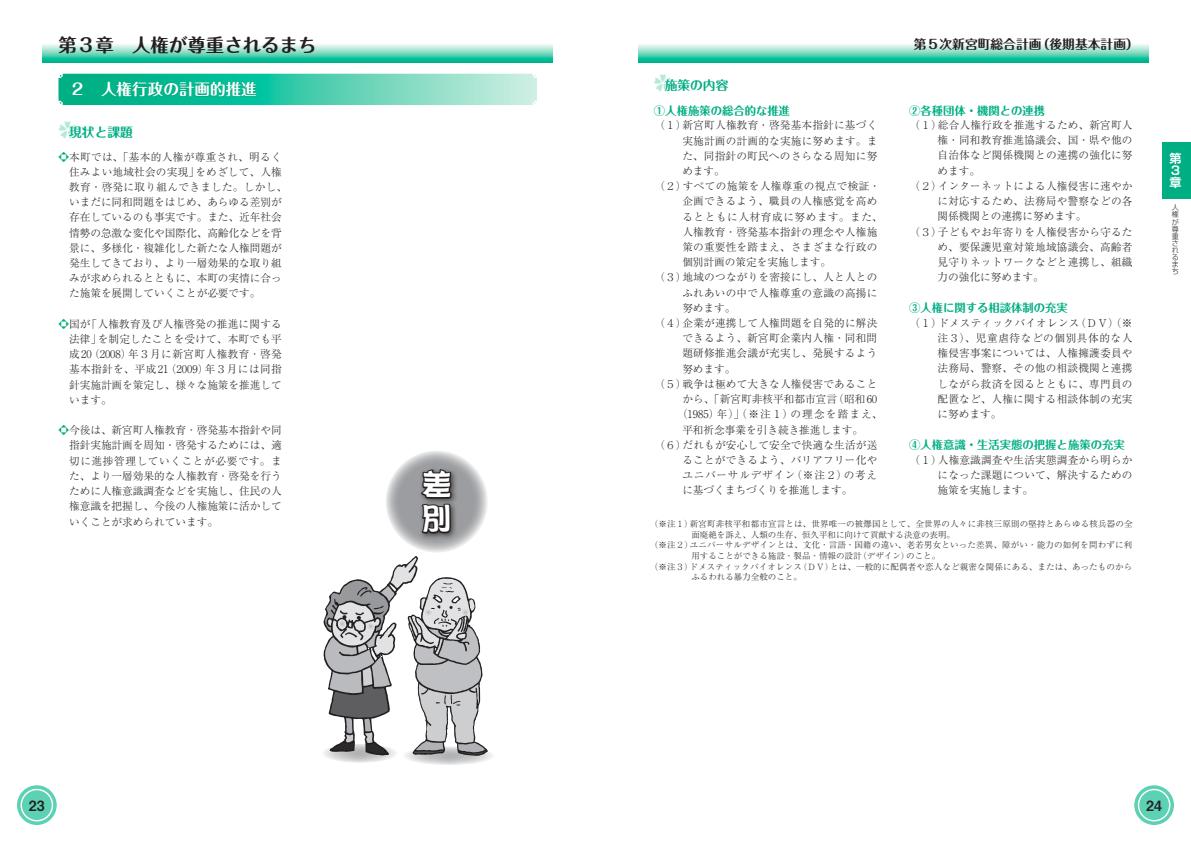
<style>
.page{position:relative;width:1191px;height:842px;background:#fff}
.page>*{position:absolute;margin:0;border:0;box-sizing:border-box;transform-origin:0 0}
.t1{font:29.6px/34.1px "DFPOP2 Std W9";color:#fff}
.t2{font:700 18.4px "Maru Fo Pro";color:#231f20}
.t3{font:700 15.6px "Maru Fo Pro";color:#fff}
.t4{font:14.2px "Midashi Go Pr 5 MB31";color:#231f20}
.t5{font:700 12.8px "Maru Fo Pro";color:#231f20}
.t6{font:700 12.8px "Maru Fo Pro";color:#00ae83}
.t7{font:700 12px/12px "Shin Go Pr 5 De";color:#fff}
.t8{font:700 11.3px "Maru Fo Pro";color:#00ae83}
.t9{font:300 10.6px/15.2px "Ryumin Pr 5";letter-spacing:.02em;color:#231f20;text-align:justify}
.t10{font:300 10.6px/15.2px "Ryumin Pr 5";color:#231f20}
.t11{font:300 10.6px "Ryumin Pr 5";letter-spacing:.11em;color:#231f20}
.t12{font:300 10.6px "Ryumin Pr 5";letter-spacing:.055em;color:#231f20}
.t13{font:300 10.6px "Ryumin Pr 5";letter-spacing:.07em;color:#231f20}
.t14{font:300 8.5px "Ryumin Pr 5";letter-spacing:.015em;color:#231f20}
.t15{font:300 7.1px/7.1px "Shin Go Pr 5";color:#231f20;text-align:justify}
.s1{color:#00ae83}
</style>
<div class="page">
<svg style="left:386px;top:450px;width:102px;height:103px"></svg>
<svg style="left:321px;top:744px;width:77px;height:19px"></svg>
<svg style="left:402px;top:746px;width:93px;height:19px"></svg>
<svg style="left:323px;top:464px;width:165px;height:292px"></svg>
<svg style="left:58px;top:74px;width:479px;height:31px;background:#47caaa"></svg>
<svg style="left:43px;top:44px;width:510px;height:18px;background:#73d8c0"></svg>
<svg style="left:638px;top:44px;width:510px;height:18px;background:#73d8c0"></svg>
<svg style="left:17px;top:785px;width:40px;height:40px"></svg>
<svg style="left:1134px;top:785px;width:40px;height:40px"></svg>
<div style="left:21px;top:789px;width:31px;height:32px;background:#5cd1b3;border-radius:50%"></div>
<div style="left:21px;top:789px;width:32px;height:32px;border:1px solid #fff;border-radius:50%"></div>
<div style="left:1138px;top:789px;width:31px;height:32px;background:#5cd1b3;border-radius:50%"></div>
<div style="left:1137px;top:789px;width:33px;height:32px;border:1px solid #fff;border-radius:50%"></div>
<div style="left:1162px;top:142px;width:29px;height:56px;background:#00ae83"></div>
<h2 class="t2" style="left:58px;top:30px;width:259px">第３章　人権が尊重されるまち</h2>
<h3 class="t3" style="left:70px;top:77px;width:189px">２　人権行政の計画的推進</h3>
<p class="t6" style="left:69px;top:122px;width:65px">現状と課題</p>
<p class="t10" style="left:69px;top:148px;width:219px;text-indent:-11px"><span class="s1">❖</span>本町では、「基本的人権が尊重され、明るく住みよい地域社会の実現」をめざして、人権教育・啓発に取り組んできました。しかし、いまだに同和問題をはじめ、あらゆる差別が存在しているのも事実です。また、近年社会情勢の急激な変化や国際化、高齢化などを背景に、多様化・複雑化した新たな人権問題が発生してきており、より一層効果的な取り組みが求められるとともに、本町の実情に合った施策を展開していくことが必要です。</p>
<p class="t9" style="left:69px;top:315px;width:214px;text-indent:-11px"><span class="s1">❖</span>国が「人権教育及び人権啓発の推進に関する法律」を制定したことを受けて、本町でも平成20（2008）年３月に新宮町人権教育･啓発基本指針を、平成21（2009）年３月には同指針実施計画を策定し、様々な施策を推進しています。</p>
<p class="t9" style="left:69px;top:422px;width:214px;text-indent:-11px"><span class="s1">❖</span>今後は、新宮町人権教育･啓発基本指針や同指針実施計画を周知・啓発するためには、適切に進捗管理していくことが必要です。また、より一層効果的な人権教育･啓発を行うために人権意識調査などを実施し、住民の人権意識を把握し、今後の人権施策に活かしていくことが求められています。</p>
<h1 class="t1" style="left:422px;top:467px;width:29px">差別</h1>
<p class="t5" style="left:914px;top:34px;width:226px">第５次新宮町総合計画（後期基本計画）</p>
<p class="t6" style="left:664px;top:75px;width:65px">施策の内容</p>
<p class="t8" style="left:654px;top:102px;width:138px">①人権施策の総合的な推進</p>
<p class="t9" style="left:654px;top:117px;width:224px">（１）新宮町人権教育・啓発基本指針に基づく</p>
<p class="t9" style="left:682px;top:132px;width:196px">実施計画の計画的な実施に努めます。ま</p>
<p class="t9" style="left:682px;top:147px;width:196px">た、同指針の町民へのさらなる周知に努</p>
<p class="t9" style="left:682px;top:163px;width:44px">めます。</p>
<p class="t9" style="left:654px;top:178px;width:227px">（２）すべての施策を人権尊重の視点で検証・</p>
<p class="t9" style="left:682px;top:193px;width:196px">企画できるよう、職員の人権感覚を高め</p>
<p class="t12" style="left:682px;top:208px;width:202px">るとともに人材育成に努めます。また、</p>
<p class="t9" style="left:682px;top:223px;width:196px">人権教育・啓発基本指針の理念や人権施</p>
<p class="t9" style="left:682px;top:239px;width:196px">策の重要性を踏まえ、さまざまな行政の</p>
<p class="t10" style="left:682px;top:254px;width:150px">個別計画の策定を実施します。</p>
<p class="t9" style="left:654px;top:269px;width:224px">（３）地域のつながりを密接にし、人と人との</p>
<p class="t9" style="left:682px;top:284px;width:196px">ふれあいの中で人権尊重の意識の高揚に</p>
<p class="t9" style="left:682px;top:299px;width:55px">努めます。</p>
<p class="t9" style="left:654px;top:315px;width:224px">（４）企業が連携して人権問題を自発的に解決</p>
<p class="t9" style="left:682px;top:330px;width:196px">できるよう、新宮町企業内人権・同和問</p>
<p class="t9" style="left:682px;top:345px;width:196px">題研修推進会議が充実し、発展するよう</p>
<p class="t9" style="left:682px;top:360px;width:55px">努めます。</p>
<p class="t9" style="left:654px;top:375px;width:224px">（５）戦争は極めて大きな人権侵害であること</p>
<p class="t9" style="left:682px;top:391px;width:196px">から、「新宮町非核平和都市宣言（昭和60</p>
<p class="t11" style="left:677px;top:406px;width:207px">（1985）年）」（※注１）の理念を踏まえ、</p>
<p class="t10" style="left:682px;top:421px;width:182px">平和祈念事業を引き続き推進します。</p>
<p class="t9" style="left:654px;top:436px;width:224px">（６）だれもが安心して安全で快適な生活が送</p>
<p class="t9" style="left:682px;top:451px;width:196px">ることができるよう、バリアフリー化や</p>
<p class="t13" style="left:682px;top:467px;width:196px">ユニバーサルデザイン（※注２）の考え</p>
<p class="t10" style="left:682px;top:482px;width:172px">に基づくまちづくりを推進します。</p>
<p class="t8" style="left:909px;top:101px;width:138px">②各種団体・機関との連携</p>
<p class="t9" style="left:909px;top:117px;width:224px">（１）総合人権行政を推進するため、新宮町人</p>
<p class="t9" style="left:937px;top:132px;width:196px">権・同和教育推進協議会、国・県や他の</p>
<p class="t9" style="left:937px;top:147px;width:196px">自治体など関係機関との連携の強化に努</p>
<p class="t9" style="left:937px;top:162px;width:44px">めます。</p>
<p class="t9" style="left:909px;top:177px;width:224px">（２）インターネットによる人権侵害に速やか</p>
<p class="t9" style="left:937px;top:193px;width:196px">に対応するため、法務局や警察などの各</p>
<p class="t10" style="left:937px;top:208px;width:150px">関係機関との連携に努めます。</p>
<p class="t9" style="left:909px;top:223px;width:224px">（３）子どもやお年寄りを人権侵害から守るた</p>
<p class="t9" style="left:937px;top:238px;width:196px">め、要保護児童対策地域協議会、高齢者</p>
<p class="t9" style="left:937px;top:254px;width:196px">見守りネットワークなどと連携し、組織</p>
<p class="t10" style="left:937px;top:269px;width:108px">力の強化に努めます。</p>
<p class="t8" style="left:909px;top:299px;width:160px">③人権に関する相談体制の充実</p>
<p class="t9" style="left:937px;top:314px;width:196px;text-indent:-28px">（１）ドメスティックバイオレンス（ＤＶ）（※注３）、児童虐待などの個別具体的な人権侵害事案については、人権擁護委員や法務局、警察、その他の相談機関と連携しながら救済を図るとともに、専門員の配置など、人権に関する相談体制の充実に努めます。</p>
<p class="t8" style="left:909px;top:436px;width:217px">④人権意識・生活実態の把握と施策の充実</p>
<p class="t9" style="left:937px;top:451px;width:196px;text-indent:-28px">（１）人権意識調査や生活実態調査から明らかになった課題について、解決するための施策を実施します。</p>
<p class="t14" style="left:649px;top:517px;width:484px">（※注１）新宮町非核平和都市宣言とは、世界唯一の被爆国として、全世界の人々に非核三原則の堅持とあらゆる核兵器の全</p>
<p class="t14" style="left:691px;top:528px;width:265px">面廃絶を訴え、人類の生存、恒久平和に向けて貢献する決意の表明。</p>
<p class="t14" style="left:649px;top:539px;width:484px">（※注２）ユニバーサルデザインとは、文化・言語・国籍の違い、老若男女といった差異、障がい・能力の如何を問わずに利</p>
<p class="t14" style="left:691px;top:549px;width:250px">用することができる施設・製品・情報の設計（デザイン）のこと。</p>
<p class="t14" style="left:649px;top:560px;width:484px">（※注３）ドメスティックバイオレンス（ＤＶ）とは、一般的に配偶者や恋人など親密な関係にある、または、あったものから</p>
<p class="t14" style="left:691px;top:570px;width:112px">ふるわれる暴力全般のこと。</p>
<p class="t7" style="left:1169px;top:151px;width:13px">第<br>３章</p>
<p class="t15" style="left:1171px;top:203px;width:8px">人権が尊重されるまち</p>
<h3 class="t4" style="left:29px;top:794px;width:17px">23</h3>
<h3 class="t4" style="left:1146px;top:794px;width:17px">24</h3>
</div>
